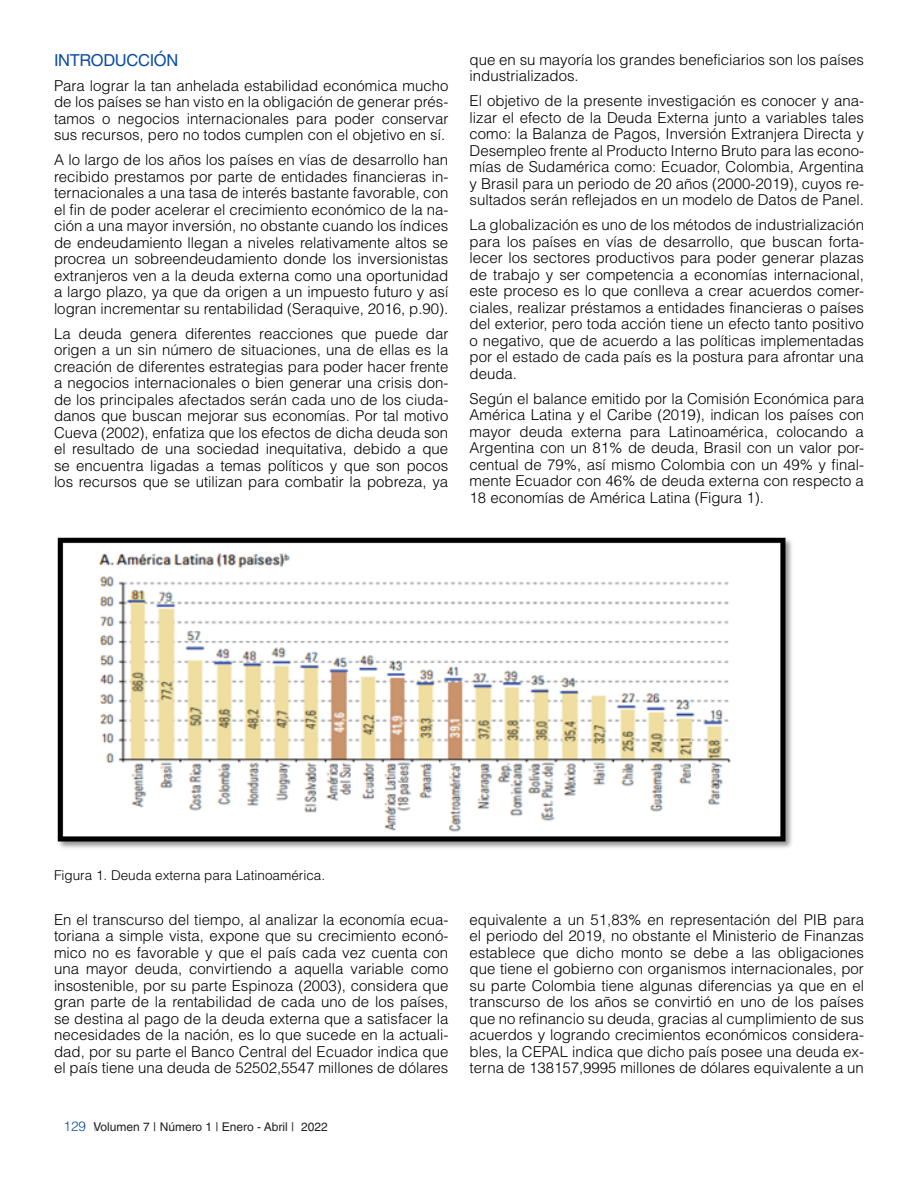
<style>
.page{position:relative;width:918px;height:1188px;background:#fff}
.page>*{position:absolute;margin:0;border:0;box-sizing:border-box;transform-origin:0 0}
.TITULOS_AZUL{font:16.5px "Helvetica LT Std";letter-spacing:-.02em;color:#0d4da1}
.TEXTO{font:300 15px/16.5px "Helvetica LT Std";color:#000;text-align:justify}
.pie_de_foto{font:300 13.5px "Helvetica LT Std";color:#000}
.t1{font:12px "Helvetica LT Std";color:#231f20}
.t2{font:12px "Helvetica LT Std";color:#999b9e}
.s1{font-weight:300;font-size:13.5px;color:#0d4da1}
</style>
<div class="page">
<img style="left:57px;top:537px;width:735px;height:311px">
<p class="TITULOS_AZUL" style="left:54px;top:50px;width:126px">INTRODUCCIÓN</p>
<p class="TEXTO" style="left:54px;top:77px;width:396px">Para lograr la tan anhelada estabilidad económica mucho de los países se han visto en la obligación de generar prés&shy;tamos o negocios internacionales para poder conservar sus recursos, pero no todos cumplen con el objetivo en sí.</p>
<p class="TEXTO" style="left:54px;top:152px;width:396px">A lo largo de los años los países en vías de desarrollo han recibido prestamos por parte de entidades financieras in&shy;ternacionales a una tasa de interés bastante favorable, con el fin de poder acelerar el crecimiento económico de la na&shy;ción a una mayor inversión, no obstante cuando los índices de endeudamiento llegan a niveles relativamente altos se procrea un sobreendeudamiento donde los inversionistas extranjeros ven a la deuda externa como una oportunidad a largo plazo, ya que da origen a un impuesto futuro y así logran incrementar su rentabilidad (Seraquive, 2016, p.90).</p>
<p class="TEXTO" style="left:54px;top:325px;width:396px">La deuda genera diferentes reacciones que puede dar origen a un sin número de situaciones, una de ellas es la creación de diferentes estrategias para poder hacer frente a negocios internacionales o bien generar una crisis don&shy;de los principales afectados serán cada uno de los ciuda&shy;danos que buscan mejorar sus economías. Por tal motivo Cueva (2002), enfatiza que los efectos de dicha deuda son el resultado de una sociedad inequitativa, debido a que se encuentra ligadas a temas políticos y que son pocos los recursos que se utilizan para combatir la pobreza, ya</p>
<p class="TEXTO" style="left:470px;top:51px;width:396px">que en su mayoría los grandes beneficiarios son los países industrializados.</p>
<p class="TEXTO" style="left:470px;top:93px;width:396px">El objetivo de la presente investigación es conocer y ana&shy;lizar el efecto de la Deuda Externa junto a variables tales como: la Balanza de Pagos, Inversión Extranjera Directa y Desempleo frente al Producto Interno Bruto para las econo&shy;mías de Sudamérica como: Ecuador, Colombia, Argentina y Brasil para un periodo de 20 años (2000-2019), cuyos re&shy;sultados serán reflejados en un modelo de Datos de Panel.</p>
<p class="TEXTO" style="left:470px;top:217px;width:396px">La globalización es uno de los métodos de industrialización para los países en vías de desarrollo, que buscan forta&shy;lecer los sectores productivos para poder generar plazas de trabajo y ser competencia a economías internacional, este proceso es lo que conlleva a crear acuerdos comer&shy;ciales, realizar préstamos a entidades financieras o países del exterior, pero toda acción tiene un efecto tanto positivo o negativo, que de acuerdo a las políticas implementadas por el estado de cada país es la postura para afrontar una deuda.</p>
<p class="TEXTO" style="left:470px;top:390px;width:396px">Según el balance emitido por la Comisión Económica para América Latina y el Caribe (2019), indican los países con mayor deuda externa para Latinoamérica, colocando a Argentina con un 81% de deuda, Brasil con un valor por&shy;centual de 79%, así mismo Colombia con un 49% y final&shy;mente Ecuador con 46% de deuda externa con respecto a 18 economías de América Latina (Figura 1).</p>
<p class="pie_de_foto" style="left:54px;top:867px;width:273px">Figura 1. Deuda externa para Latinoamérica.</p>
<p class="TEXTO" style="left:54px;top:911px;width:396px">En el transcurso del tiempo, al analizar la economía ecua&shy;toriana a simple vista, expone que su crecimiento econó&shy;mico no es favorable y que el país cada vez cuenta con una mayor deuda, convirtiendo a aquella variable como insostenible, por su parte Espinoza (2003), considera que gran parte de la rentabilidad de cada uno de los países, se destina al pago de la deuda externa que a satisfacer la necesidades de la nación, es lo que sucede en la actuali&shy;dad, por su parte el Banco Central del Ecuador indica que el país tiene una deuda de 52502,5547 millones de dólares</p>
<p class="TEXTO" style="left:470px;top:911px;width:396px">equivalente a un 51,83% en representación del PIB para el periodo del 2019, no obstante el Ministerio de Finanzas establece que dicho monto se debe a las obligaciones que tiene el gobierno con organismos internacionales, por su parte Colombia tiene algunas diferencias ya que en el transcurso de los años se convirtió en uno de los países que no refinancio su deuda, gracias al cumplimiento de sus acuerdos y logrando crecimientos económicos considera&shy;bles, la CEPAL indica que dicho país posee una deuda ex&shy;terna de 138157,9995 millones de dólares equivalente a un</p>
<p class="t1" style="left:64px;top:1120px;width:266px"><span class="s1">129</span> Volumen 7 | Número 1 | Enero - Abril | 2022</p>
<p class="t2" style="left:94px;top:1120px;width:5px">|</p>
</div>
